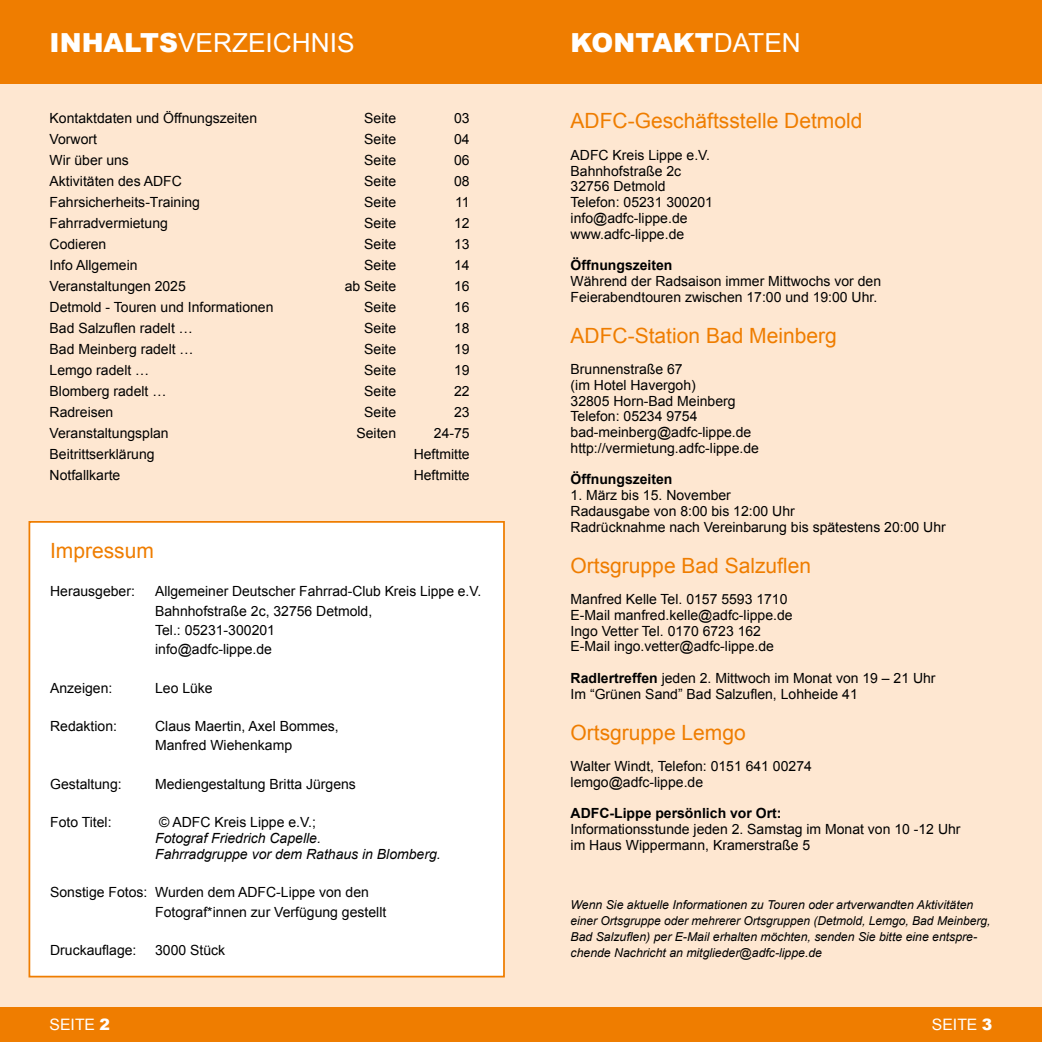
<style>
.page{position:relative;width:1042px;height:1042px;background:#fff}
.page>*{position:absolute;margin:0;border:0;box-sizing:border-box;transform-origin:0 0}
.t1{font:26.25px "Arial";color:#fff}
.t2{font:900 26.25px "Arial";color:#fff}
.t3{font:21px "Arial";color:#ef7d00}
.t4{font:15.75px "Arial";color:#fff}
.t5{font:14px/15.8px "Arial";color:#000}
.t6{font:italic 14px/15.8px "Arial";color:#000}
.t7{font:700 14px "Arial";color:#000}
.t8{font:italic 12.25px/15.8px "Arial";color:#000}
.s1{font-weight:900}
.s2{font-weight:400}
.s3{font-weight:700}
</style>
<div class="page">
<div style="left:0;top:1007px;width:521px;height:35px;background:#ef7d00"></div>
<div style="left:0;top:0;width:521px;height:84px;background:#ef7d00"></div>
<div style="left:521px;top:0;width:521px;height:84px;background:#ef7d00"></div>
<div style="left:521px;top:1007px;width:521px;height:35px;background:#ef7d00"></div>
<div style="left:0;top:84px;width:521px;height:923px;background:#fee7d1"></div>
<div style="left:29px;top:522px;width:475px;height:454px;background:#fff"></div>
<div style="left:29px;top:521px;width:476px;height:456px;border:2px solid #ef7d00"></div>
<div style="left:521px;top:84px;width:521px;height:923px;background:#fee7d1"></div>
<h1 class="t1" style="left:50px;top:25px;width:306px"><span class="s1">INHALTS</span>VERZEICHNIS</h1>
<p class="t5" style="left:50px;top:111px;width:209px">Kontaktdaten und Öffnungszeiten</p>
<p class="t5" style="left:364px;top:111px;width:33px">Seite</p>
<p class="t5" style="left:454px;top:111px;width:17px">03</p>
<p class="t5" style="left:50px;top:132px;width:49px">Vorwort</p>
<p class="t5" style="left:364px;top:132px;width:33px">Seite</p>
<p class="t5" style="left:454px;top:132px;width:17px">04</p>
<p class="t5" style="left:50px;top:153px;width:81px">Wir über uns</p>
<p class="t5" style="left:364px;top:153px;width:33px">Seite</p>
<p class="t5" style="left:454px;top:153px;width:17px">06</p>
<p class="t5" style="left:50px;top:174px;width:134px">Aktivitäten des ADFC</p>
<p class="t5" style="left:364px;top:174px;width:33px">Seite</p>
<p class="t5" style="left:454px;top:174px;width:17px">08</p>
<p class="t5" style="left:50px;top:195px;width:152px">Fahrsicherheits-Training</p>
<p class="t5" style="left:364px;top:195px;width:33px">Seite</p>
<p class="t5" style="left:455px;top:195px;width:16px">11</p>
<p class="t5" style="left:50px;top:216px;width:120px">Fahrradvermietung</p>
<p class="t5" style="left:364px;top:216px;width:33px">Seite</p>
<p class="t5" style="left:454px;top:216px;width:17px">12</p>
<p class="t5" style="left:50px;top:237px;width:58px">Codieren</p>
<p class="t5" style="left:364px;top:237px;width:33px">Seite</p>
<p class="t5" style="left:454px;top:237px;width:17px">13</p>
<p class="t5" style="left:50px;top:258px;width:89px">Info Allgemein</p>
<p class="t5" style="left:364px;top:258px;width:33px">Seite</p>
<p class="t5" style="left:454px;top:258px;width:17px">14</p>
<p class="t5" style="left:50px;top:279px;width:138px">Veranstaltungen 2025</p>
<p class="t5" style="left:345px;top:279px;width:53px">ab Seite</p>
<p class="t5" style="left:454px;top:279px;width:17px">16</p>
<p class="t5" style="left:50px;top:300px;width:225px">Detmold - Touren und Informationen</p>
<p class="t5" style="left:364px;top:300px;width:33px">Seite</p>
<p class="t5" style="left:454px;top:300px;width:17px">16</p>
<p class="t5" style="left:50px;top:321px;width:145px">Bad Salzuflen radelt …</p>
<p class="t5" style="left:364px;top:321px;width:33px">Seite</p>
<p class="t5" style="left:454px;top:321px;width:17px">18</p>
<p class="t5" style="left:50px;top:342px;width:145px">Bad Meinberg radelt …</p>
<p class="t5" style="left:364px;top:342px;width:33px">Seite</p>
<p class="t5" style="left:454px;top:342px;width:17px">19</p>
<p class="t5" style="left:50px;top:363px;width:101px">Lemgo radelt …</p>
<p class="t5" style="left:364px;top:363px;width:33px">Seite</p>
<p class="t5" style="left:454px;top:363px;width:17px">19</p>
<p class="t5" style="left:50px;top:384px;width:118px">Blomberg radelt …</p>
<p class="t5" style="left:364px;top:384px;width:33px">Seite</p>
<p class="t5" style="left:454px;top:384px;width:17px">22</p>
<p class="t5" style="left:50px;top:405px;width:65px">Radreisen</p>
<p class="t5" style="left:364px;top:405px;width:33px">Seite</p>
<p class="t5" style="left:454px;top:405px;width:17px">23</p>
<p class="t5" style="left:50px;top:426px;width:121px">Veranstaltungsplan</p>
<p class="t5" style="left:356px;top:426px;width:41px">Seiten</p>
<p class="t5" style="left:434px;top:426px;width:37px">24-75</p>
<p class="t5" style="left:50px;top:447px;width:107px">Beitrittserklärung</p>
<p class="t5" style="left:414px;top:447px;width:58px">Heftmitte</p>
<p class="t5" style="left:50px;top:468px;width:72px">Notfallkarte</p>
<p class="t5" style="left:414px;top:468px;width:58px">Heftmitte</p>
<h2 class="t3" style="left:50px;top:537px;width:105px">Impressum</h2>
<p class="t5" style="left:50px;top:584px;width:86px">Herausgeber:</p>
<p class="t5" style="left:155px;top:582px;width:328px;line-height:19.2px">Allgemeiner Deutscher Fahrrad-Club Kreis Lippe e.V.<br>Bahnhofstraße 2c, 32756 Detmold,<br>Tel.: 05231-300201<br>info@adfc-lippe.de</p>
<p class="t5" style="left:50px;top:680px;width:64px">Anzeigen:</p>
<p class="t5" style="left:155px;top:680px;width:59px">Leo Lüke</p>
<p class="t5" style="left:50px;top:718px;width:68px">Redaktion:</p>
<p class="t5" style="left:155px;top:717px;width:185px;line-height:19.2px">Claus Maertin, Axel Bommes,<br>Manfred Wiehenkamp</p>
<p class="t5" style="left:50px;top:776px;width:73px">Gestaltung:</p>
<p class="t5" style="left:155px;top:776px;width:202px">Mediengestaltung Britta Jürgens</p>
<p class="t5" style="left:50px;top:815px;width:63px">Foto Titel:</p>
<p class="t5" style="left:159px;top:815px;width:158px">© ADFC Kreis Lippe e.V.;</p>
<p class="t6" style="left:155px;top:830px;width:287px">Fotograf Friedrich Capelle.<br>Fahrradgruppe vor dem Rathaus in Blomberg.</p>
<p class="t5" style="left:155px;top:883px;width:233px;line-height:19.2px;text-indent:-105px">Sonstige Fotos: Wurden dem ADFC-Lippe von den<br>Fotograf*innen zur Verfügung gestellt</p>
<p class="t5" style="left:50px;top:942px;width:88px">Druckauflage:</p>
<p class="t5" style="left:155px;top:942px;width:72px">3000 Stück</p>
<h1 class="t2" style="left:570px;top:23px;width:232px">KONTAKT<span class="s2">DATEN</span></h1>
<h2 class="t3" style="left:570px;top:107px;width:293px">ADFC-Geschäftsstelle Detmold</h2>
<p class="t5" style="left:570px;top:147px;width:144px">ADFC Kreis Lippe e.V.<br>Bahnhofstraße 2c<br>32756 Detmold<br>Telefon: 05231 300201 info@adfc-lippe.de www.adfc-lippe.de</p>
<p class="t7" style="left:570px;top:256px;width:103px">Öffnungszeiten</p>
<p class="t5" style="left:570px;top:273px;width:312px">Während der Radsaison immer Mittwochs vor den<br>Feierabendtouren zwischen 17:00 und 19:00 Uhr.</p>
<h2 class="t3" style="left:570px;top:321px;width:268px">ADFC-Station Bad Meinberg</h2>
<p class="t5" style="left:570px;top:361px;width:190px">Brunnenstraße 67<br>(im Hotel Havergoh)<br>32805 Horn-Bad Meinberg<br>Telefon: 05234 9754 bad-meinberg@adfc-lippe.de http://vermietung.adfc-lippe.de</p>
<p class="t7" style="left:570px;top:470px;width:103px">Öffnungszeiten</p>
<p class="t5" style="left:570px;top:487px;width:377px">1. März bis 15. November<br>Radausgabe von 8:00 bis 12:00 Uhr<br>Radrücknahme nach Vereinbarung bis spätestens 20:00 Uhr</p>
<h2 class="t3" style="left:570px;top:551px;width:242px">Ortsgruppe Bad Salzuflen</h2>
<p class="t5" style="left:570px;top:591px;width:223px">Manfred Kelle Tel. 0157 5593 1710<br>E-Mail manfred.kelle@adfc-lippe.de Ingo Vetter Tel. 0170 6723 162<br>E-Mail ingo.vetter@adfc-lippe.de</p>
<p class="t5" style="left:570px;top:670px;width:366px"><span class="s3">Radlertreffen</span> jeden 2. Mittwoch im Monat von 19 – 21 Uhr<br>Im “Grünen Sand” Bad Salzuflen, Lohheide 41</p>
<h2 class="t3" style="left:570px;top:718px;width:177px">Ortsgruppe Lemgo</h2>
<p class="t5" style="left:570px;top:758px;width:243px">Walter Windt, Telefon: 0151 641 00274 lemgo@adfc-lippe.de</p>
<p class="t7" style="left:570px;top:804px;width:212px">ADFC-Lippe persönlich vor Ort:</p>
<p class="t5" style="left:570px;top:821px;width:391px">Informationsstunde jeden 2. Samstag im Monat von 10 -12 Uhr im Haus Wippermann, Kramerstraße 5</p>
<p class="t8" style="left:570px;top:897px;width:421px">Wenn Sie aktuelle Informationen zu Touren oder artverwandten Aktivitäten einer Ortsgruppe oder mehrerer Ortsgruppen (Detmold, Lemgo, Bad Meinberg, Bad Salzuflen) per E-Mail erhalten möchten, senden Sie bitte eine entspre&shy;chende Nachricht an mitglieder@adfc-lippe.de</p>
<p class="t4" style="left:50px;top:1014px;width:62px">SEITE <span class="s1">2</span></p>
<p class="t4" style="left:932px;top:1014px;width:62px">SEITE <span class="s1">3</span></p>
</div>
